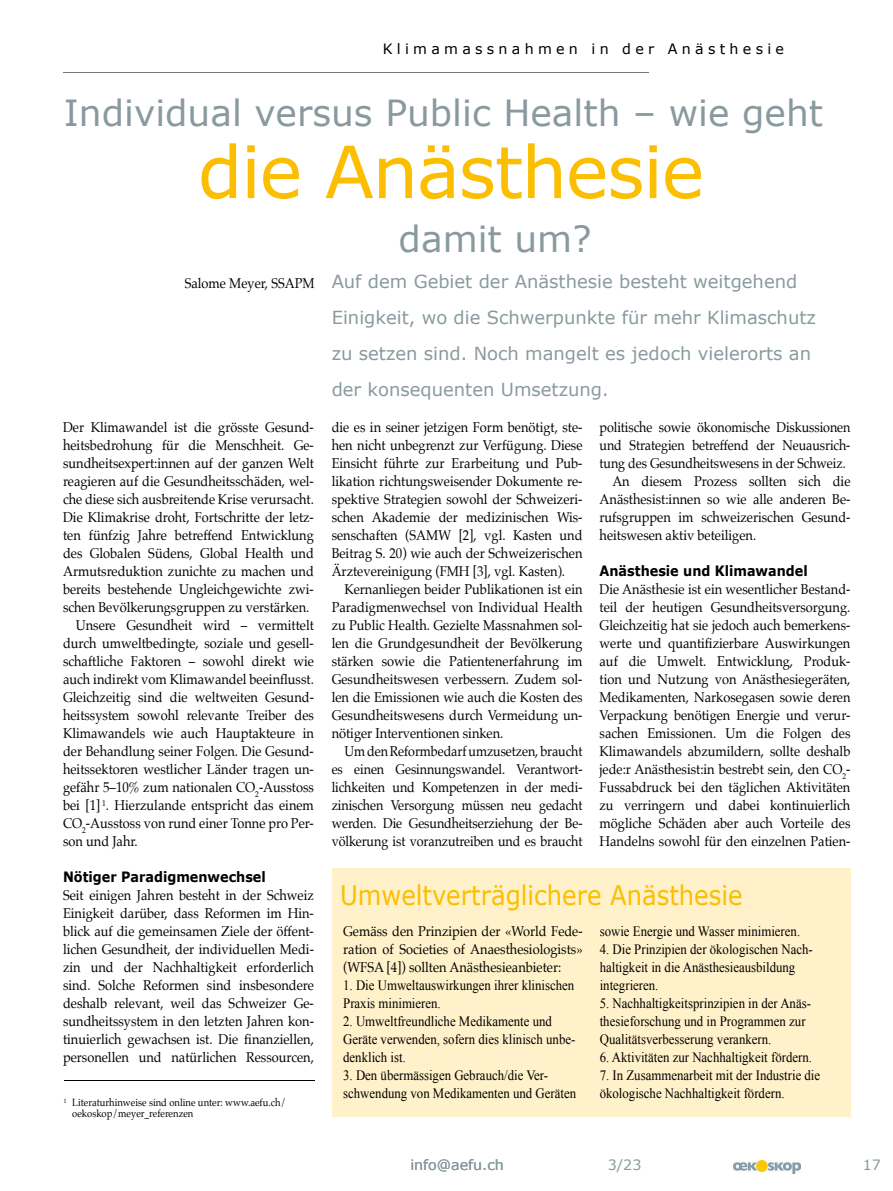
<style>
.page{position:relative;width:893px;height:1191px;background:#fff}
.page>*{position:absolute;margin:0;border:0;box-sizing:border-box;transform-origin:0 0}
.t1{font:72px "Verdana";letter-spacing:-.02em;color:#fbbe00}
.t2{font:36px "Verdana";color:#899a9e}
.t3{font:27px "Verdana";color:#fbbe00;scale:.9 1}
.t4{font:18px/36px "Verdana";color:#899a9e}
.t5{font:14.25px/18px "Palatino";color:#000;text-align:justify;scale:.9 1}
.t6{font:14.25px/18px "Times New Roman";color:#000;scale:.9 1}
.t7{font:14.25px/18px "Palatino";color:#000;text-align:justify;scale:.88 1}
.t8{font:700 14.25px "Verdana";color:#000;scale:.9 1}
.t9{font:14.25px "Verdana";letter-spacing:.3em;color:#000}
.t10{font:14.25px "Verdana";color:#899a9e}
.t11{font:10.5px/10.5px "Palatino";color:#000;scale:.9 1}
</style>
<div class="page">
<img style="left:733px;top:1160px;width:67px;height:13px">
<hr style="left:63px;top:72px;width:586px;height:1px;background:#767a78">
<div style="left:332px;top:867px;width:518px;height:249px;background:#fff1c9"></div>
<hr style="left:64px;top:1080px;width:251px;height:1px;background:#000">
<p class="t9" style="left:383px;top:40px;width:403px">Klimamassnahmen in der Anästhesie</p>
<h2 class="t2" style="left:64px;top:90px;width:761px">Individual versus Public Health – wie geht</h2>
<h1 class="t1" style="left:198px;top:126px;width:508px">die Anästhesie</h1>
<h2 class="t2" style="left:399px;top:216px;width:195px">damit um?</h2>
<p class="t4" style="left:332px;top:264px;width:486px">Auf dem Gebiet der Anästhesie besteht weitgehend Einigkeit, wo die Schwerpunkte für mehr Klimaschutz zu setzen sind. Noch mangelt es jedoch vielerorts an der konsequenten Umsetzung.</p>
<p class="t5" style="left:185px;top:274px;width:146px">Salome Meyer, SSAPM</p>
<p class="t5" style="left:63px;top:418px;width:280px">Der Klimawandel ist die grösste Gesund-</p>
<p class="t5" style="left:63px;top:436px;width:280px">heitsbedrohung für die Menschheit. G e-</p>
<p class="t5" style="left:63px;top:454px;width:280px">sund heitsexpert:innen auf der ganzen Welt</p>
<p class="t5" style="left:63px;top:472px;width:280px">reagieren auf die Gesundheitsschäden, wel-</p>
<p class="t5" style="left:63px;top:490px;width:280px">che diese sich ausbreitende Krise verursacht.</p>
<p class="t5" style="left:63px;top:508px;width:280px">Die Klimakrise droht, Fortschritte der letz-</p>
<p class="t5" style="left:63px;top:526px;width:280px">ten fünfzig Jahre betreffend Entwicklung</p>
<p class="t5" style="left:63px;top:544px;width:280px">des Globalen Südens, Global Health und</p>
<p class="t5" style="left:63px;top:562px;width:280px">Armutsreduktion zunichte zu machen und</p>
<p class="t5" style="left:63px;top:580px;width:280px">bereits bestehende Ungleichgewichte zwi-</p>
<p class="t5" style="left:63px;top:598px;width:275px">schen Bevölkerungsgruppen zu verstärken.</p>
<p class="t5" style="left:76px;top:616px;width:266px">Unsere Gesundheit wird – vermittelt</p>
<p class="t5" style="left:63px;top:634px;width:280px">durch umweltbedingte, soziale und gesell-</p>
<p class="t5" style="left:63px;top:652px;width:280px">schaftliche Faktoren – sowohl direkt wie</p>
<p class="t5" style="left:63px;top:670px;width:280px">auch indirekt vom Klimawandel beeinflusst.</p>
<p class="t5" style="left:63px;top:688px;width:280px">Gleichzeitig sind die weltweiten Gesund-</p>
<p class="t5" style="left:63px;top:706px;width:280px">heitssystem sowohl relevante Treiber des</p>
<p class="t5" style="left:63px;top:724px;width:280px">Klimawandels wie auch Hauptakteure in</p>
<p class="t5" style="left:63px;top:742px;width:280px">der Behandlung seiner Folgen. Die Gesund-</p>
<p class="t5" style="left:63px;top:760px;width:280px">heitssektoren westlicher Länder tragen un-</p>
<p class="t5" style="left:63px;top:778px;width:280px">gefähr 5–10% zum nationalen CO<sub>2</sub>-Ausstoss</p>
<p class="t5" style="left:63px;top:796px;width:280px">bei [1] <sup>1</sup>. Hierzulande entspricht das einem</p>
<p class="t5" style="left:63px;top:814px;width:280px">CO<sub>2</sub>-Ausstoss von rund einer Tonne pro Per-</p>
<p class="t5" style="left:63px;top:832px;width:85px">son und Jahr.</p>
<p class="t8" style="left:63px;top:867px;width:227px">Nötiger Paradigmenwechsel</p>
<p class="t5" style="left:63px;top:886px;width:280px">Seit einigen Jahren besteht in der Schweiz Einigkeit darüber, dass Reformen im Hin&shy;blick auf die gemeinsamen Ziele der öffent&shy;lichen Gesundheit, der individuellen Medi&shy;zin und der Nachhaltigkeit erforderlich sind. Solche Reformen sind insbesondere deshalb relevant, weil das Schweizer Ge&shy;sundheitssystem in den letzten Jahren kon&shy;tinuierlich gewachsen ist. Die finanziellen, personellen und natürlichen Ressourcen,</p>
<p class="t11" style="left:72px;top:1097px;width:239px;text-indent:-9px"><sup>1</sup> Literaturhinweise sind online unter: www.aefu.ch/ oekoskop/meyer_referenzen</p>
<p class="t7" style="left:600px;top:418px;width:287px">politische sowie ökonomische Diskussionen</p>
<p class="t7" style="left:600px;top:436px;width:287px">und Strategien betreffend der Neuausrich-</p>
<p class="t7" style="left:600px;top:454px;width:281px">tung des Gesundheitswesens in der Schweiz.</p>
<p class="t5" style="left:612px;top:472px;width:266px">An diesem Prozess sollten sich die</p>
<p class="t5" style="left:600px;top:490px;width:280px">Anästhesist:innen so wie alle anderen Be-</p>
<p class="t5" style="left:600px;top:508px;width:280px">rufs gruppen im schweizerischen Gesund-</p>
<p class="t5" style="left:600px;top:526px;width:176px">heitswesen aktiv beteiligen.</p>
<p class="t8" style="left:600px;top:561px;width:233px">Anästhesie und Klimawandel</p>
<p class="t5" style="left:600px;top:580px;width:280px">Die Anästhesie ist ein wesentlicher Bestand&shy;teil der heutigen Gesundheitsversorgung.<br>Gleichzeitig hat sie jedoch auch bemer kens&shy;werte und quantifizierbare Auswirkungen auf die Umwelt. Entwicklung, Produk&shy;tion und Nutzung von Anästhesiegeräten, Medikamenten, Narkosegasen sowie deren Verpackung benötigen Energie und verur&shy;sachen Emissionen. Um die Folgen des Klimawandels abzumildern, sollte deshalb jede:r Anästhesist:in bestrebt sein, den CO<sub>2</sub>- Fussabdruck bei den täglichen Aktivitäten zu verringern und dabei kontinuierlich mögliche Schäden aber auch Vorteile des Handelns sowohl für den einzelnen Patien -</p>
<h3 class="t3" style="left:340px;top:877px;width:449px">Umweltverträglichere Anästhesie</h3>
<p class="t5" style="left:343px;top:922px;width:268px">Gemäss den Prinzipien der «World Fede&shy;ration of Societies of Anaesthesiologists» (WFSA [4]) sollten Anästhesieanbieter:</p>
<p class="t6" style="left:343px;top:976px;width:258px">1. Die Umweltauswirkungen ihrer klinischen<br>Praxis minimieren.</p>
<p class="t6" style="left:343px;top:1012px;width:260px">2. Umweltfreundliche Medikamente und<br>Geräte verwenden, sofern dies klinisch unbe&shy;denklich ist.</p>
<p class="t6" style="left:343px;top:1066px;width:260px">3. Den übermässigen Gebrauch/die Ver&shy;schwendung von Medikamenten und Geräten</p>
<p class="t5" style="left:332px;top:418px;width:280px">die es in seiner jetzigen Form benötigt, ste&shy;hen nicht unbegrenzt zur Verfügung. Diese Einsicht führte zur Erarbeitung und Pub&shy;likation richtungsweisender Dokumente re&shy;spektive Strategien sowohl der Schweizeri - schen Akademie der medizinischen Wis&shy;senschaften (SAMW [2], vgl. Kasten und Beitrag S. 20) wie auch der Schweizerischen Ärztevereinigung (FMH [3], vgl. Kasten).</p>
<p class="t5" style="left:332px;top:580px;width:280px;text-indent:13px">Kernanliegen beider Publikationen ist ein Paradigmenwechsel von Individual Health zu Public Health. Gezielte Massnahmen sol&shy;len die Grundgesundheit der Bevölkerung stärken sowie die Patientenerfahrung im Gesundheitswesen verbessern. Zudem sol&shy;len die Emissionen wie auch die Kosten des Gesundheitswesens durch Vermeidung un&shy;nötiger Interventionen sinken.</p>
<p class="t7" style="left:332px;top:742px;width:287px;text-indent:13px">Um den Reformbedarf umzusetzen, braucht es einen Gesinnungswandel. Ver antwort&shy;lichkeiten und Kompetenzen in der me di&shy;zi nischen Versorgung müssen neu gedacht werden. Die Gesundheitserziehung der Be&shy;völkerung ist voranzutreiben und es braucht</p>
<p class="t6" style="left:600px;top:922px;width:224px">sowie Energie und Wasser minimieren.</p>
<p class="t6" style="left:600px;top:940px;width:238px">4. Die Prinzipien der ökologischen Nach&shy;haltigkeit in die Anästhesieausbildung integrieren.</p>
<p class="t6" style="left:600px;top:994px;width:236px">5. Nachhaltigkeitsprinzipien in der Anäs&shy;thesieforschung und in Programmen zur<br>Qualitätsverbesserung verankern.</p>
<p class="t6" style="left:600px;top:1048px;width:237px">6. Aktivitäten zur Nachhaltigkeit fördern.</p>
<p class="t6" style="left:600px;top:1066px;width:246px">7. In Zusammenarbeit mit der Industrie die ökologische Nachhaltigkeit fördern.</p>
<p class="t10" style="left:410px;top:1156px;width:95px">info@aefu.ch</p>
<p class="t10" style="left:608px;top:1156px;width:35px">3/23</p>
<p class="t10" style="left:863px;top:1156px;width:20px">17</p>
</div>
